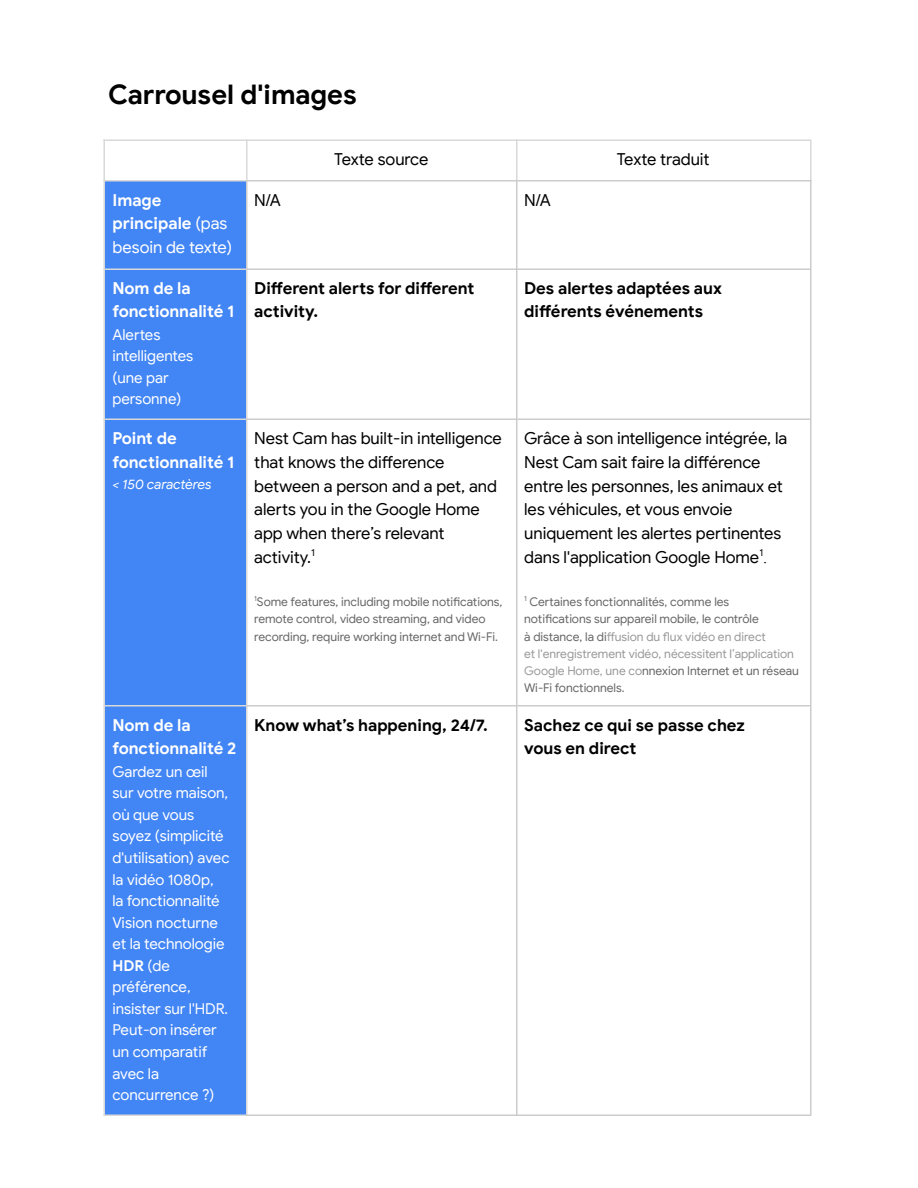
<style>
.page{position:relative;width:918px;height:1188px;background:#fff}
.page>*{position:absolute;margin:0;border:0;box-sizing:border-box;transform-origin:0 0}
.t1{font:700 27px "Google Sans";letter-spacing:-.005em;color:#000}
.t2{font:16.5px/23.7px "Google Sans";color:#000}
.t3{font:700 16.5px/23.7px "Google Sans";color:#000}
.t4{font:700 16.5px/23.7px "Google Sans";letter-spacing:-.005em;color:#fff}
.t5{font:16.5px/23.7px "Google Sans";letter-spacing:-.005em;color:#fff}
.t6{font:15px/21.6px "Google Sans";color:#fff}
.t7{font:italic 13.5px "Google Sans";letter-spacing:-.005em;color:#fff}
.t8{font:12px/17.2px "Google Sans";color:#666}
.s1{font-weight:700}
.s2{font-family:"Times New Roman"}
.s3{color:#999}
</style>
<div class="page">
<div style="left:105px;top:181px;width:141px;height:87px;background:#4285f4"></div>
<div style="left:105px;top:268px;width:141px;height:151px;background:#4285f4"></div>
<div style="left:105px;top:419px;width:141px;height:287px;background:#4285f4"></div>
<div style="left:105px;top:706px;width:141px;height:410px;background:#4285f4"></div>
<hr style="left:104px;top:139px;width:1px;height:977px;background:#d9d9d9">
<hr style="left:246px;top:139px;width:2px;height:43px;background:#d9d9d9">
<hr style="left:246px;top:180px;width:2px;height:90px;background:#ccc">
<hr style="left:246px;top:268px;width:2px;height:848px;background:#d9d9d9">
<hr style="left:516px;top:139px;width:2px;height:43px;background:#d9d9d9">
<hr style="left:516px;top:180px;width:2px;height:936px;background:#ccc">
<hr style="left:810px;top:139px;width:2px;height:43px;background:#d9d9d9">
<hr style="left:810px;top:180px;width:2px;height:936px;background:#ccc">
<hr style="left:104px;top:139px;width:706px;height:2px;background:#d9d9d9">
<hr style="left:104px;top:180px;width:144px;height:2px;background:#d9d9d9">
<hr style="left:246px;top:180px;width:564px;height:2px;background:#ccc">
<hr style="left:104px;top:268px;width:144px;height:2px;background:#d9d9d9">
<hr style="left:246px;top:268px;width:564px;height:2px;background:#ccc">
<hr style="left:104px;top:418px;width:144px;height:2px;background:#d9d9d9">
<hr style="left:246px;top:418px;width:564px;height:2px;background:#ccc">
<hr style="left:104px;top:705px;width:144px;height:1px;background:#d9d9d9">
<hr style="left:246px;top:705px;width:564px;height:1px;background:#ccc">
<hr style="left:104px;top:1115px;width:144px;height:1px;background:#d9d9d9">
<hr style="left:246px;top:1115px;width:564px;height:1px;background:#ccc">
<h1 class="t1" style="left:108px;top:78px;width:250px">Carrousel d'images</h1>
<h2 class="t2" style="left:334px;top:148px;width:96px">Texte source</h2>
<h2 class="t2" style="left:617px;top:148px;width:94px">Texte traduit</h2>
<h2 class="t5" style="left:112px;top:188px;width:121px"><span class="s1">Image principale</span> (pas besoin de texte)</h2>
<h2 class="t2" style="left:254px;top:188px;width:28px">N/A</h2>
<h2 class="t2" style="left:524px;top:188px;width:28px">N/A</h2>
<h2 class="t4" style="left:112px;top:276px;width:123px">Nom de la fonctionnalité 1</h2>
<p class="t6" style="left:112px;top:324px;width:82px">Alertes intelligentes (une par personne)</p>
<h2 class="t3" style="left:254px;top:276px;width:221px">Different alerts for different activity.</h2>
<h2 class="t3" style="left:524px;top:276px;width:199px">Des alertes adaptées aux différents événements</h2>
<h2 class="t4" style="left:112px;top:427px;width:123px">Point de fonctionnalité 1</h2>
<p class="t7" style="left:112px;top:476px;width:101px">&lt; 150 caractères</p>
<h2 class="t4" style="left:112px;top:713px;width:125px">Nom de la fonctionnalité 2</h2>
<p class="t6" style="left:112px;top:761px;width:119px">Gardez un œil sur votre maison, où que vous soyez (simplicité d'utilisation) avec la vidéo 1080p,<br>la fonctionnalité<br>Vision nocturne et la technologie<br><span class="s1">HDR</span> (de préférence, insister sur l'HDR.<br>Peut-on insérer un comparatif avec la concurrence ?)</p>
<h2 class="t2" style="left:254px;top:427px;width:249px">Nest Cam has built-in intelligence that knows the difference between a person and a pet, and alerts you in the Google Home app when there’s relevant activity.<sup>1</sup></h2>
<p class="t8" style="left:254px;top:593px;width:250px"><sup>1</sup>Some features, including mobile notifications, remote control, video streaming, and video recording, require working internet and Wi-Fi.</p>
<h2 class="t2" style="left:524px;top:427px;width:265px">Grâce à son intelligence intégrée, la Nest Cam sait faire la différence entre les personnes, les animaux et les véhicules, et vous envoie uniquement les alertes pertinentes dans l'application Google Home<sup>1</sup><span class="s2">.</span></h2>
<p class="t8" style="left:524px;top:593px;width:276px"><sup>1</sup> Certaines fonctionnalités, comme les notifications sur appareil mobile, le contrôle<br>à distance, la di<span class="s3">ffusion du flux vidéo en direct<br>et l'enregistrement vidéo, nécessitent l’application Google Home, une co</span>nnexion Internet et un réseau Wi-Fi fonctionnels.</p>
<h2 class="t3" style="left:254px;top:713px;width:235px">Know what’s happening, 24/7.</h2>
<h2 class="t3" style="left:524px;top:713px;width:222px">Sachez ce qui se passe chez vous en direct</h2>
</div>
